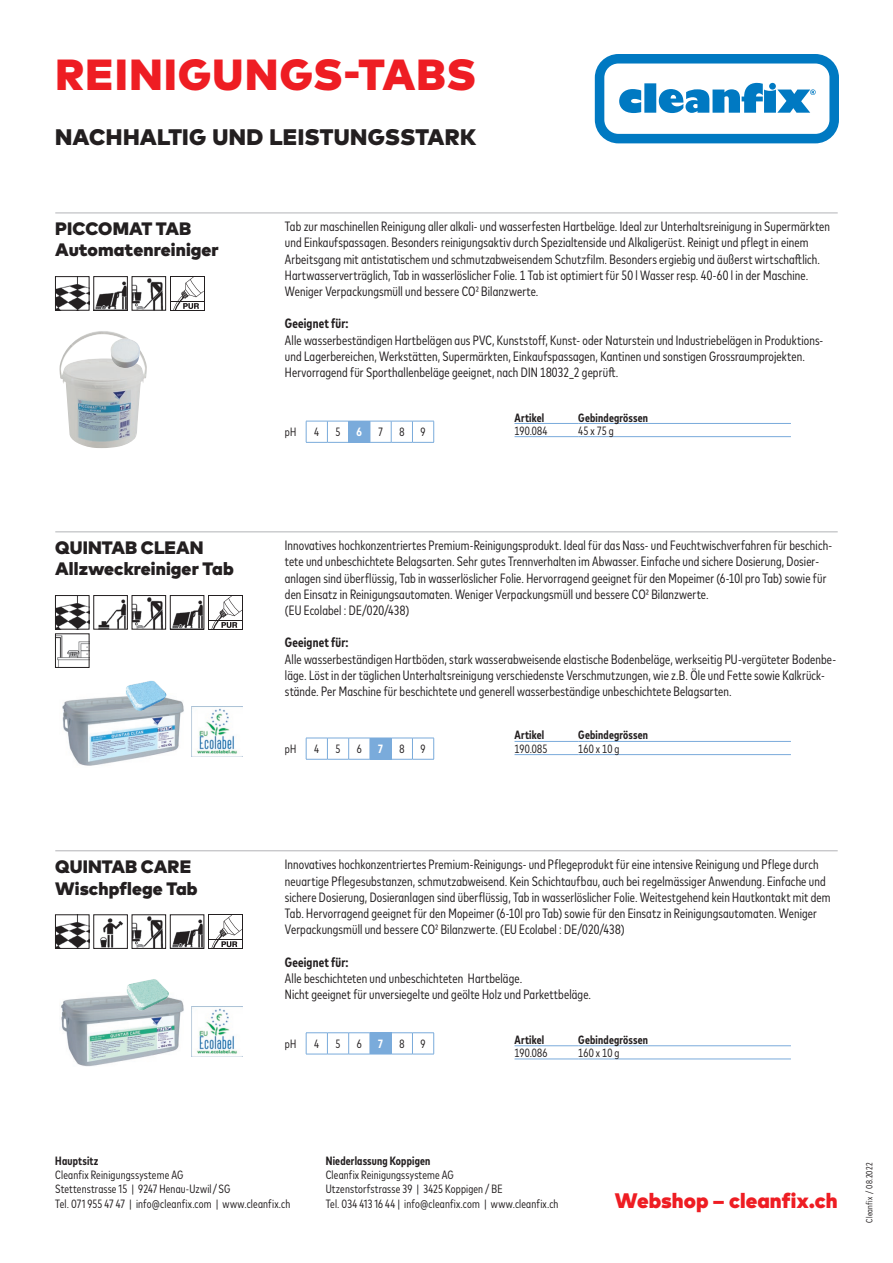
<style>
.page{position:relative;width:893px;height:1263px;background:#fff}
.page>*{position:absolute;margin:0;border:0;box-sizing:border-box;transform-origin:0 0}
.t1{font:900 43.5px "Mark W1 G";letter-spacing:.03em;color:#ee1d23}
.t2{font:900 22.5px "Mark W1 G";letter-spacing:.01em;color:#231f20}
.t3{font:900 21px "Mark W1 G";color:#ee1d23}
.t4{font:900 18px/21.6px "Mark W1 G";color:#231f20}
.t5{font:condensed 13.5px/16.2px "Mark W1 G";letter-spacing:.01em;color:#231f20}
.t6{font:700 condensed 13.5px "Mark W1 G";letter-spacing:.01em;color:#231f20}
.t7{font:condensed 12px/14.4px "Mark W1 G";letter-spacing:.015em;color:#231f20}
.t8{font:700 condensed 12px "Mark W1 G";letter-spacing:.015em;color:#231f20}
.t9{font:700 condensed 12px "Mark W1 G";color:#fff}
.t10{font:condensed 9px "Mark W1 G";letter-spacing:.025em;color:#231f20}
</style>
<div class="page">
<svg style="left:595px;top:54px;width:244px;height:89px"></svg>
<img style="left:62px;top:696px;width:122px;height:70px">
<img style="left:61px;top:995px;width:123px;height:72px">
<hr style="left:55px;top:213px;width:783px;height:1px;background:#b2b3b7">
<hr style="left:55px;top:531px;width:783px;height:1px;background:#b2b3b7">
<img style="left:57px;top:278px;width:30px;height:30px">
<div style="left:55px;top:276px;width:34px;height:34px;border:1px solid #231f20"></div>
<img style="left:96px;top:281px;width:30px;height:27px">
<div style="left:94px;top:276px;width:34px;height:34px;border:1px solid #231f20"></div>
<img style="left:134px;top:278px;width:29px;height:30px">
<div style="left:132px;top:276px;width:34px;height:34px;border:1px solid #231f20"></div>
<div style="left:170px;top:276px;width:34px;height:34px;background:#231f20"></div>
<div style="left:171px;top:277px;width:32px;height:33px;background:#fff"></div>
<hr style="left:171px;top:301px;width:33px;height:1px;background:#231f20">
<svg style="left:173px;top:277px;width:31px;height:33px"></svg>
<img style="left:57px;top:636px;width:30px;height:30px">
<div style="left:55px;top:634px;width:34px;height:34px;border:1px solid #231f20"></div>
<img style="left:57px;top:597px;width:30px;height:30px">
<div style="left:55px;top:595px;width:34px;height:34px;border:1px solid #231f20"></div>
<img style="left:57px;top:916px;width:30px;height:30px">
<div style="left:55px;top:914px;width:34px;height:34px;border:1px solid #231f20"></div>
<img style="left:172px;top:600px;width:30px;height:27px">
<div style="left:170px;top:595px;width:34px;height:34px;border:1px solid #231f20"></div>
<img style="left:172px;top:919px;width:30px;height:27px">
<div style="left:170px;top:914px;width:34px;height:34px;border:1px solid #231f20"></div>
<img style="left:134px;top:597px;width:29px;height:30px">
<div style="left:132px;top:595px;width:34px;height:34px;border:1px solid #231f20"></div>
<img style="left:134px;top:916px;width:29px;height:30px">
<div style="left:132px;top:914px;width:34px;height:34px;border:1px solid #231f20"></div>
<img style="left:98px;top:599px;width:28px;height:28px">
<div style="left:94px;top:595px;width:34px;height:34px;border:1px solid #231f20"></div>
<div style="left:208px;top:595px;width:34px;height:34px;background:#231f20"></div>
<div style="left:209px;top:596px;width:33px;height:33px;background:#fff"></div>
<hr style="left:209px;top:620px;width:33px;height:1px;background:#231f20">
<svg style="left:211px;top:596px;width:31px;height:33px"></svg>
<div style="left:208px;top:914px;width:34px;height:34px;background:#231f20"></div>
<div style="left:209px;top:915px;width:33px;height:33px;background:#fff"></div>
<hr style="left:209px;top:940px;width:33px;height:1px;background:#231f20">
<svg style="left:211px;top:915px;width:31px;height:33px"></svg>
<img style="left:100px;top:918px;width:23px;height:28px">
<div style="left:94px;top:914px;width:34px;height:34px;border:1px solid #231f20"></div>
<hr style="left:55px;top:850px;width:783px;height:1px;background:#b2b3b7">
<img style="left:59px;top:331px;width:88px;height:117px">
<img style="left:111px;top:338px;width:29px;height:30px">
<img style="left:123px;top:680px;width:46px;height:33px">
<img style="left:123px;top:979px;width:49px;height:34px">
<img style="left:191px;top:706px;width:51px;height:50px">
<img style="left:191px;top:1007px;width:47px;height:49px">
<hr style="left:514px;top:423px;width:64px;height:1px;background:#7aabdb">
<hr style="left:578px;top:423px;width:213px;height:1px;background:#7aabdb">
<hr style="left:514px;top:436px;width:64px;height:1px;background:#7aabdb">
<hr style="left:578px;top:436px;width:213px;height:1px;background:#7aabdb">
<hr style="left:514px;top:741px;width:64px;height:1px;background:#7aabdb">
<hr style="left:578px;top:741px;width:213px;height:1px;background:#7aabdb">
<hr style="left:514px;top:754px;width:64px;height:1px;background:#7aabdb">
<hr style="left:578px;top:754px;width:213px;height:1px;background:#7aabdb">
<hr style="left:514px;top:1045px;width:64px;height:1px;background:#7aabdb">
<hr style="left:578px;top:1045px;width:213px;height:1px;background:#7aabdb">
<hr style="left:514px;top:1059px;width:64px;height:1px;background:#7aabdb">
<hr style="left:578px;top:1059px;width:213px;height:1px;background:#7aabdb">
<svg style="left:306px;top:421px;width:128px;height:22px"></svg>
<svg style="left:306px;top:738px;width:128px;height:22px"></svg>
<svg style="left:306px;top:1032px;width:128px;height:23px"></svg>
<h1 class="t1" style="left:55px;top:41px;width:422px">REINIGUNGS-TABS</h1>
<h2 class="t2" style="left:55px;top:120px;width:422px">NACHHALTIG UND LEISTUNGSSTARK</h2>
<h3 class="t4" style="left:55px;top:217px;width:165px">PICCOMAT TAB<br>Automatenreiniger</h3>
<h3 class="t4" style="left:55px;top:536px;width:180px">QUINTAB CLEAN<br>Allzweckreiniger Tab</h3>
<p class="t5" style="left:285px;top:218px;width:547px">Tab zur maschinellen Reinigung aller alkali- und wasserfesten Hartbeläge. Ideal zur Unterhaltsreinigung in Supermärkten und Einkaufspassagen. Besonders reinigungsaktiv durch Spezialtenside und Alkaligerüst. Reinigt und pflegt in einem Arbeitsgang mit antistatischem und schmutzabweisendem Schutzfilm. Besonders ergiebig und äußerst wirtschaftlich.<br>Hartwasserverträglich, Tab in wasserlöslicher Folie. 1 Tab ist optimiert für 50 l Wasser resp. 40-60 l in der Maschine.<br>Weniger Verpackungsmüll und bessere CO² Bilanzwerte.</p>
<p class="t6" style="left:285px;top:314px;width:65px">Geeignet für:</p>
<p class="t5" style="left:285px;top:331px;width:540px">Alle wasserbeständigen Hartbelägen aus PVC, Kunststoff, Kunst- oder Naturstein und Industriebelägen in Produktions&shy;und Lagerbereichen, Werkstätten, Supermärkten, Einkaufspassagen, Kantinen und sonstigen Grossraumprojekten.<br>Hervorragend für Sporthallenbeläge geeignet, nach DIN 18032_2 geprüft.</p>
<p class="t7" style="left:285px;top:424px;width:13px">pH</p>
<p class="t7" style="left:314px;top:424px;width:7px">4</p>
<p class="t7" style="left:336px;top:424px;width:7px">5</p>
<p class="t9" style="left:357px;top:423px;width:7px">6</p>
<p class="t7" style="left:378px;top:424px;width:7px">7</p>
<p class="t7" style="left:399px;top:424px;width:7px">8</p>
<p class="t7" style="left:421px;top:424px;width:7px">9</p>
<p class="t8" style="left:514px;top:408px;width:31px">Artikel</p>
<p class="t8" style="left:578px;top:408px;width:71px">Gebindegrössen</p>
<p class="t7" style="left:514px;top:423px;width:35px">190.084</p>
<p class="t7" style="left:578px;top:423px;width:37px">45 x 75 g</p>
<p class="t5" style="left:285px;top:537px;width:549px">Innovatives hochkonzentriertes Premium-Reinigungsprodukt. Ideal für das Nass- und Feuchtwischverfahren für beschich&shy;tete und unbeschichtete Belagsarten. Sehr gutes Trennverhalten im Abwasser. Einfache und sichere Dosierung, Dosier&shy;anlagen sind überflüssig, Tab in wasserlöslicher Folie. Hervorragend geeignet für den Mopeimer (6-10l pro Tab) sowie für den Einsatz in Reinigungsautomaten. Weniger Verpackungsmüll und bessere CO² Bilanzwerte.<br>(EU Ecolabel : DE/020/438)</p>
<p class="t6" style="left:285px;top:633px;width:65px">Geeignet für:</p>
<p class="t5" style="left:285px;top:650px;width:553px">Alle wasserbeständigen Hartböden, stark wasserabweisende elastische Bodenbeläge, werkseitig PU-vergüteter Bodenbe&shy;läge. Löst in der täglichen Unterhaltsreinigung verschiedenste Verschmutzungen, wie z.B. Öle und Fette sowie Kalkrück&shy;stände. Per Maschine für beschichtete und generell wasserbeständige unbeschichtete Belagsarten.</p>
<p class="t7" style="left:285px;top:741px;width:13px">pH</p>
<p class="t7" style="left:314px;top:741px;width:7px">4</p>
<p class="t7" style="left:336px;top:741px;width:7px">5</p>
<p class="t7" style="left:357px;top:741px;width:7px">6</p>
<p class="t9" style="left:378px;top:740px;width:7px">7</p>
<p class="t7" style="left:399px;top:741px;width:7px">8</p>
<p class="t7" style="left:421px;top:741px;width:7px">9</p>
<p class="t8" style="left:514px;top:726px;width:31px">Artikel</p>
<p class="t8" style="left:578px;top:726px;width:71px">Gebindegrössen</p>
<p class="t7" style="left:514px;top:741px;width:35px">190.085</p>
<p class="t7" style="left:578px;top:741px;width:43px">160 x 10 g</p>
<h3 class="t4" style="left:55px;top:855px;width:144px">QUINTAB CARE<br>Wischpflege Tab</h3>
<p class="t5" style="left:285px;top:856px;width:547px">Innovatives hochkonzentriertes Premium-Reinigungs- und Pflegeprodukt für eine intensive Reinigung und Pflege durch neuartige Pflegesubstanzen, schmutzabweisend. Kein Schichtaufbau, auch bei regelmässiger Anwendung. Einfache und sichere Dosierung, Dosieranlagen sind überflüssig, Tab in wasserlöslicher Folie. Weitestgehend kein Hautkontakt mit dem Tab. Hervorragend geeignet für den Mopeimer (6-10l pro Tab) sowie für den Einsatz in Reinigungsautomaten. Weniger Verpackungsmüll und bessere CO² Bilanzwerte. (EU Ecolabel : DE/020/438)</p>
<p class="t6" style="left:285px;top:952px;width:65px">Geeignet für:</p>
<p class="t5" style="left:285px;top:969px;width:308px">Alle beschichteten und unbeschichteten Hartbeläge.<br>Nicht geeignet für unversiegelte und geölte Holz und Parkettbeläge.</p>
<p class="t7" style="left:285px;top:1036px;width:13px">pH</p>
<p class="t7" style="left:314px;top:1036px;width:7px">4</p>
<p class="t7" style="left:336px;top:1036px;width:7px">5</p>
<p class="t7" style="left:357px;top:1036px;width:7px">6</p>
<p class="t9" style="left:378px;top:1035px;width:7px">7</p>
<p class="t7" style="left:399px;top:1036px;width:7px">8</p>
<p class="t7" style="left:421px;top:1036px;width:7px">9</p>
<p class="t8" style="left:514px;top:1031px;width:31px">Artikel</p>
<p class="t8" style="left:578px;top:1031px;width:71px">Gebindegrössen</p>
<p class="t7" style="left:514px;top:1045px;width:35px">190.086</p>
<p class="t7" style="left:578px;top:1045px;width:43px">160 x 10 g</p>
<p class="t8" style="left:55px;top:1151px;width:45px">Hauptsitz</p>
<p class="t7" style="left:55px;top:1167px;width:236px">Cleanfix Reinigungssysteme AG<br>Stettenstrasse 15 | 9247 Henau-Uzwil / SG<br>Tel. 071 955 47 47 | info@cleanfix.com | www.cleanfix.ch</p>
<p class="t8" style="left:326px;top:1151px;width:106px">Niederlassung Koppigen</p>
<p class="t7" style="left:326px;top:1167px;width:234px">Cleanfix Reinigungssysteme AG<br>Utzenstorfstrasse 39 | 3425 Koppigen / BE<br>Tel. 034 413 16 44 | info@cleanfix.com | www.cleanfix.ch</p>
<h3 class="t3" style="left:615px;top:1184px;width:224px">Webshop – cleanfix.ch</h3>
<p class="t10" style="left:863px;top:1222px;width:61px;rotate:-90deg">Cleanfix / 08.2022</p>
</div>
